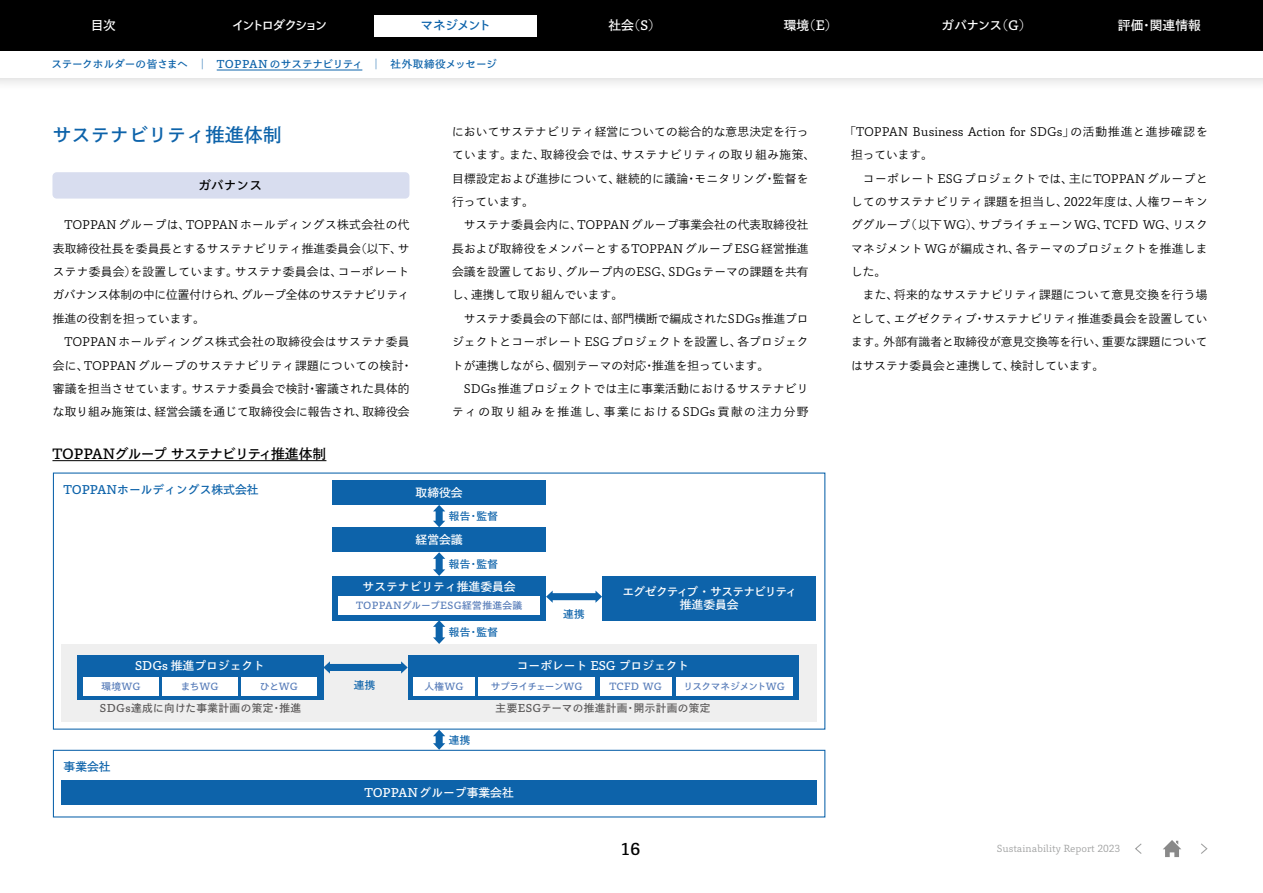
<style>
.page{position:relative;width:1263px;height:893px;background:#fff}
.page>*{position:absolute;margin:0;border:0;box-sizing:border-box;transform-origin:0 0}
.t1{font:19.2px "P Bunkyu Go Pr 6 N DB";color:#0d63aa}
.t2{font:15.9px "P Bunkyu Go Pr 6 N DB";color:#000}
.t3{font:13.8px "P Bunkyu Go Pr 6 N DB";letter-spacing:-.065em;color:#000}
.t4{font:12.75px "P Bunkyu Go Pr 6 N DB";letter-spacing:-.095em;color:#fff}
.t5{font:12.75px "P Bunkyu Go Pr 6 N DB";letter-spacing:-.205em;color:#fff}
.t6{font:12.75px "P Bunkyu Go Pr 6 N DB";letter-spacing:-.07em;color:#0d63aa}
.t7{font:12.75px "P Bunkyu Go Pr 6 N DB";color:#000}
.t8{font:11.7px/23.4px "P Bunkyu Go Pr 6 N R";letter-spacing:.01em;color:#000;text-align:justify}
.t9{font:11.7px/23.4px "P Bunkyu Go Pr 6 N R";letter-spacing:.03em;color:#000}
.t10{font:11.7px "P Bunkyu Go Pr 6 N DB";color:#fff}
.t11{font:11.7px "P Bunkyu Go Pr 6 N DB";color:#0d63aa}
.t12{font:11.7px/12.9px "P Bunkyu Go Pr 6 N DB";letter-spacing:-.07em;color:#fff;text-align:center}
.t13{font:10.65px "P Bunkyu Go Pr 6 N DB";letter-spacing:.01em;color:#0d63aa}
.t14{font:10.65px "P Bunkyu Go Pr 6 N DB";letter-spacing:.04em;color:#595757}
.t15{font:9.75px "P Bunkyu Go Pr 6 N DB";letter-spacing:-.01em;color:#577cb9}
.t16{font:9.75px "P Bunkyu Go Pr 6 N DB";letter-spacing:.04em;color:#577cb9}
.t17{font:9.75px "P Bunkyu Go Pr 6 N DB";letter-spacing:-.05em;color:#577cb9}
.t18{font:9.75px "P Bunkyu Go Pr 6 N DB";letter-spacing:-.04em;color:#577cb9}
.t19{font:9.6px "P Bunkyu Go Pr 6 N R";color:#9fa0a0}
</style>
<div class="page">
<svg style="left:1135px;top:843px;width:7px;height:11px"></svg>
<svg style="left:1201px;top:843px;width:7px;height:11px"></svg>
<svg style="left:1163px;top:840px;width:18px;height:17px"></svg>
<hr style="left:52px;top:460px;width:274px;height:1px;background:#000">
<div style="left:52px;top:172px;width:357px;height:27px;background:#d8ddef;border-radius:4px"></div>
<div style="left:332px;top:480px;width:214px;height:25px;background:#0d63aa"></div>
<div style="left:332px;top:576px;width:214px;height:44px;background:#0d63aa"></div>
<div style="left:603px;top:576px;width:213px;height:44px;background:#0d63aa"></div>
<div style="left:61px;top:780px;width:756px;height:25px;background:#0d63aa"></div>
<div style="left:332px;top:527px;width:214px;height:25px;background:#0d63aa"></div>
<div style="left:61px;top:644px;width:756px;height:78px;background:#efefef"></div>
<div style="left:53px;top:750px;width:772px;height:67px;border:1px solid #0d63aa"></div>
<div style="left:436px;top:626px;width:7px;height:12px;background:#0d63aa"></div>
<svg style="left:433px;top:620px;width:12px;height:7px"></svg>
<svg style="left:433px;top:637px;width:12px;height:7px"></svg>
<div style="left:436px;top:735px;width:7px;height:9px;background:#0d63aa"></div>
<svg style="left:433px;top:730px;width:12px;height:6px"></svg>
<svg style="left:433px;top:743px;width:12px;height:7px"></svg>
<div style="left:436px;top:558px;width:7px;height:12px;background:#0d63aa"></div>
<svg style="left:433px;top:552px;width:12px;height:7px"></svg>
<svg style="left:433px;top:569px;width:12px;height:7px"></svg>
<div style="left:436px;top:510px;width:7px;height:12px;background:#0d63aa"></div>
<svg style="left:433px;top:505px;width:12px;height:6px"></svg>
<svg style="left:433px;top:521px;width:12px;height:6px"></svg>
<div style="left:77px;top:655px;width:246px;height:44px;background:#0d63aa"></div>
<div style="left:408px;top:655px;width:390px;height:44px;background:#0d63aa"></div>
<div style="left:329px;top:664px;width:73px;height:7px;background:#0d63aa"></div>
<svg style="left:323px;top:661px;width:7px;height:13px"></svg>
<svg style="left:401px;top:661px;width:7px;height:13px"></svg>
<div style="left:552px;top:593px;width:44px;height:7px;background:#0d63aa"></div>
<svg style="left:546px;top:591px;width:7px;height:12px"></svg>
<svg style="left:595px;top:591px;width:7px;height:12px"></svg>
<div style="left:83px;top:677px;width:76px;height:18px;background:#fff"></div>
<div style="left:413px;top:677px;width:62px;height:18px;background:#fff"></div>
<div style="left:162px;top:677px;width:75px;height:18px;background:#fff"></div>
<div style="left:478px;top:677px;width:117px;height:18px;background:#fff"></div>
<div style="left:676px;top:677px;width:116px;height:18px;background:#fff"></div>
<div style="left:241px;top:677px;width:75px;height:18px;background:#fff"></div>
<div style="left:600px;top:677px;width:71px;height:18px;background:#fff"></div>
<div style="left:339px;top:596px;width:201px;height:19px;background:#fff"></div>
<div style="left:0;top:37px;width:1263px;height:55px;background:#000;opacity:.2"></div>
<div style="left:0;top:51px;width:1263px;height:27px;background:#fff"></div>
<div style="left:0;top:0;width:1263px;height:51px;background:#000"></div>
<div style="left:374px;top:15px;width:163px;height:21px;background:#fff"></div>
<hr style="left:217px;top:70px;width:145px;height:1px;background:#0d63aa">
<p class="t4" style="left:91px;top:19px;width:27px">目次</p>
<p class="t5" style="left:232px;top:19px;width:97px">イントロダクション</p>
<p class="t6" style="left:421px;top:19px;width:72px">マネジメント</p>
<p class="t4" style="left:608px;top:19px;width:54px">社会（S）</p>
<p class="t4" style="left:784px;top:19px;width:55px">環境（E）</p>
<p class="t4" style="left:941px;top:19px;width:92px">ガバナンス（G）</p>
<p class="t4" style="left:1118px;top:19px;width:84px">評価・関連情報</p>
<p class="t13" style="left:51px;top:59px;width:447px">ステークホルダーの皆さまへ　｜　TOPPAN のサステナビリティ　｜　社外取締役メッセージ</p>
<h1 class="t1" style="left:52px;top:124px;width:231px">サステナビリティ推進体制</h1>
<p class="t7" style="left:198px;top:178px;width:65px">ガバナンス</p>
<p class="t8" style="left:53px;top:214px;width:358px;text-indent:12px">TOPPAN グループは、TOPPAN ホールディングス株式会社の代表取締役社長を委員長とするサステナビリティ推進委員会（以下、サステナ委員会）を設置しています。サステナ委員会は、コーポレートガバナンス体制の中に位置付けられ、グループ全体のサステナビリティ推進の役割を担っています。</p>
<p class="t8" style="left:53px;top:330px;width:361px;text-align:left;text-indent:12px">TOPPAN ホールディングス株式会社の取締役会はサステナ委員会に、TOPPAN グループのサステナビリティ課題についての検討・審議を担当させています。サステナ委員会で検討・審議された具体的な取り組み施策は、経営会議を通じて取締役会に報告され、取締役会</p>
<p class="t3" style="left:52px;top:446px;width:275px">TOPPANグループ サステナビリティ推進体制</p>
<p class="t9" style="left:452px;top:120px;width:365px">においてサステナビリティ経営についての総合的な意思決定を行っています。また、取締役会では、サステナビリティの取り組み施策、目標設定および進捗について、継続的に議論・モニタリング・監督を行っています。</p>
<p class="t8" style="left:452px;top:214px;width:358px;text-indent:12px">サステナ委員会内に、TOPPANグループ事業会社の代表取締役社長および取締役をメンバーとするTOPPAN グループ ESG 経営推進会議を設置しており、グループ内のESG、SDGsテーマの課題を共有し、連携して取り組んでいます。</p>
<p class="t8" style="left:452px;top:307px;width:358px;text-indent:12px">サステナ委員会の下部には、部門横断で編成されたSDGs推進プロジェクトとコーポレートESGプロジェクトを設置し、各プロジェクトが連携しながら、個別テーマの対応・推進を担っています。</p>
<p class="t8" style="left:452px;top:377px;width:358px;text-align:right">SDGs 推進プロジェクトでは主に事業活動におけるサステナビリティの取り組みを推進し、事業におけるSDGs貢献の注力分野</p>
<p class="t11" style="left:64px;top:483px;width:196px">TOPPANホールディングス株式会社</p>
<p class="t10" style="left:135px;top:659px;width:131px">SDGs 推進プロジェクト</p>
<p class="t10" style="left:416px;top:486px;width:49px">取締役会</p>
<p class="t13" style="left:449px;top:510px;width:51px">報告・監督</p>
<p class="t10" style="left:416px;top:533px;width:49px">経営会議</p>
<p class="t13" style="left:449px;top:558px;width:51px">報告・監督</p>
<p class="t10" style="left:363px;top:580px;width:155px">サステナビリティ推進委員会</p>
<p class="t12" style="left:622px;top:586px;width:176px">エグゼクティブ・サステナビリティ推進委員会</p>
<p class="t16" style="left:356px;top:600px;width:168px">TOPPANグループESG経営推進会議</p>
<p class="t13" style="left:563px;top:608px;width:23px">連携</p>
<p class="t13" style="left:449px;top:626px;width:51px">報告・監督</p>
<p class="t10" style="left:517px;top:659px;width:174px">コーポレート ESG プロジェクト</p>
<p class="t13" style="left:354px;top:679px;width:23px">連携</p>
<p class="t15" style="left:101px;top:681px;width:41px">環境WG</p>
<p class="t15" style="left:181px;top:681px;width:39px">まちWG</p>
<p class="t15" style="left:260px;top:681px;width:39px">ひとWG</p>
<p class="t15" style="left:424px;top:681px;width:41px">人権WG</p>
<p class="t18" style="left:491px;top:681px;width:93px">サプライチェーンWG</p>
<p class="t15" style="left:609px;top:681px;width:54px">TCFD WG</p>
<p class="t17" style="left:683px;top:681px;width:103px">リスクマネジメントWG</p>
<p class="t14" style="left:100px;top:702px;width:203px">SDGs達成に向けた事業計画の策定・推進</p>
<p class="t11" style="left:64px;top:760px;width:49px">事業会社</p>
<p class="t13" style="left:449px;top:734px;width:23px">連携</p>
<p class="t14" style="left:496px;top:702px;width:216px">主要ESGテーマの推進計画・開示計画の策定</p>
<p class="t10" style="left:364px;top:786px;width:151px">TOPPANグループ事業会社</p>
<p class="t8" style="left:851px;top:120px;width:358px;text-indent:-7px">「TOPPAN Business Action for SDGs」の活動推進と進捗確認を担っています。</p>
<p class="t8" style="left:851px;top:167px;width:358px;text-indent:12px">コーポレート ESG プロジェクトでは、主にTOPPAN グループとしてのサステナビリティ課題を担当し、2022年度は、人権ワーキンググループ(以下WG)、サプライチェーンWG、TCFD WG、リスクマネジメント WG が編成され、各テーマのプロジェクトを推進しました。</p>
<p class="t8" style="left:851px;top:284px;width:358px;text-indent:12px">また、将来的なサステナビリティ課題について意見交換を行う場として、エグゼクティブ・サステナビリティ推進委員会を設置しています。外部有識者と取締役が意見交換等を行い、重要な課題についてはサステナ委員会と連携して、検討しています。</p>
<h2 class="t2" style="left:621px;top:840px;width:21px">16</h2>
<p class="t19" style="left:997px;top:843px;width:125px">Sustainability Report 2023</p>
</div>
